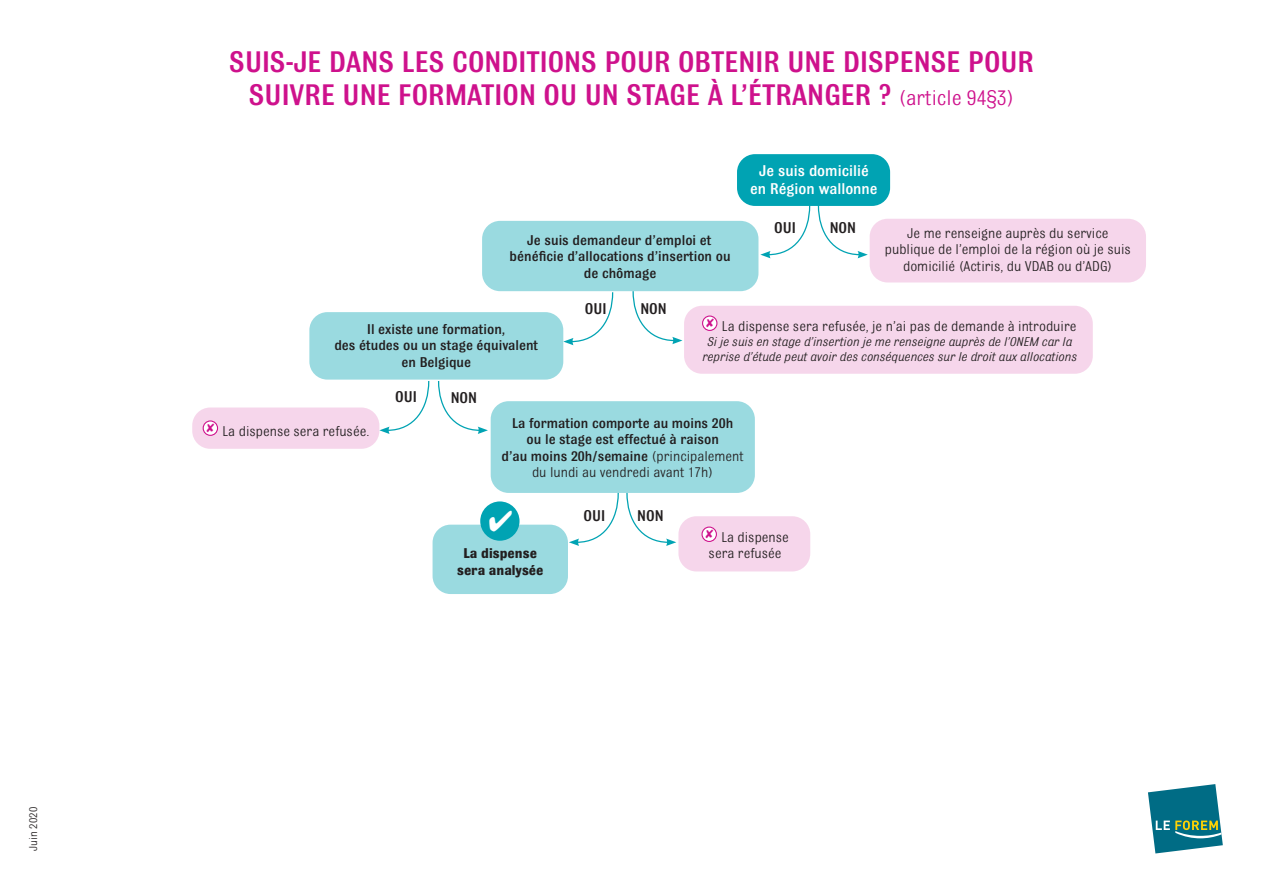
<style>
.page{position:relative;width:1263px;height:893px;background:#fff}
.page>*{position:absolute;margin:0;border:0;box-sizing:border-box;transform-origin:0 0}
.t1{font:500 31.5px/33px "Bulldog";color:#ce118c;text-align:center}
.t2{font:500 16.5px/18px "Bulldog";color:#fff;text-align:center}
.t3{font:500 16.5px "Bulldog";color:#231f20}
.t4{font:500 15px/16.5px "Bulldog";color:#231f20;text-align:center}
.t5{font:15px/16.5px "Bulldog";color:#231f20;text-align:center}
.t6{font:700 15px "Bulldog";color:#231f20}
.t7{font:italic 13.5px/15px "Bulldog";color:#231f20;text-align:center}
.Normal_e{font:12px "Bulldog";color:#231f20}
.s1{font-weight:400;font-size:22.5px}
.s2{font-weight:400}
</style>
<div class="page">
<svg style="left:563px;top:291px;width:51px;height:54px"></svg>
<svg style="left:1148px;top:784px;width:75px;height:70px"></svg>
<div style="left:737px;top:154px;width:153px;height:52px;background:#00a3b3;border-radius:18px"></div>
<div style="left:482px;top:221px;width:276px;height:70px;background:#9adae0;border-radius:18px"></div>
<div style="left:870px;top:219px;width:276px;height:63px;background:#f6d6eb;border-radius:18px"></div>
<div style="left:309px;top:312px;width:254px;height:68px;background:#9adae0;border-radius:18px"></div>
<div style="left:684px;top:306px;width:409px;height:68px;background:#f6d6eb;border-radius:18px"></div>
<svg style="left:702px;top:316px;width:15px;height:14px"></svg>
<div style="left:702px;top:315px;width:15px;height:16px;border:1px solid #ce118c;border-radius:50%"></div>
<div style="left:491px;top:401px;width:264px;height:92px;background:#9adae0;border-radius:18px"></div>
<div style="left:678px;top:516px;width:132px;height:55px;background:#f6d6eb;border-radius:18px"></div>
<svg style="left:702px;top:527px;width:14px;height:14px"></svg>
<div style="left:701px;top:527px;width:16px;height:15px;border:1px solid #ce118c;border-radius:50%"></div>
<div style="left:432px;top:525px;width:136px;height:69px;background:#9adae0;border-radius:18px"></div>
<svg style="left:760px;top:205px;width:51px;height:53px"></svg>
<svg style="left:817px;top:205px;width:51px;height:53px"></svg>
<svg style="left:632px;top:291px;width:50px;height:53px"></svg>
<svg style="left:379px;top:381px;width:51px;height:53px"></svg>
<svg style="left:438px;top:381px;width:50px;height:53px"></svg>
<svg style="left:569px;top:493px;width:50px;height:53px"></svg>
<svg style="left:626px;top:493px;width:50px;height:53px"></svg>
<div style="left:480px;top:501px;width:39px;height:40px;background:#00a3b3;border-radius:50%"></div>
<div style="left:394px;top:387px;width:24px;height:17px;background:#fff"></div>
<div style="left:449px;top:388px;width:30px;height:16px;background:#fff"></div>
<div style="left:584px;top:298px;width:24px;height:17px;background:#fff"></div>
<div style="left:639px;top:299px;width:29px;height:15px;background:#fff"></div>
<div style="left:192px;top:407px;width:187px;height:42px;background:#f6d6eb;border-radius:18px"></div>
<svg style="left:203px;top:421px;width:15px;height:14px"></svg>
<div style="left:203px;top:420px;width:15px;height:16px;border:1px solid #ce118c;border-radius:50%"></div>
<svg style="left:706px;top:318px;width:8px;height:9px"></svg>
<svg style="left:706px;top:529px;width:7px;height:9px"></svg>
<svg style="left:207px;top:423px;width:7px;height:9px"></svg>
<p class="Normal_e" style="left:27px;top:851px;width:45px;rotate:-90deg">Juin 2020</p>
<p class="t1" style="left:229px;top:45px;width:806px">SUIS-JE DANS LES CONDITIONS POUR OBTENIR UNE DISPENSE POUR<br>SUIVRE UNE FORMATION OU UN STAGE À L’ÉTRANGER ? <span class="s1">(article 94§3)</span></p>
<p class="t2" style="left:750px;top:161px;width:129px">Je suis domicilié en Région wallonne</p>
<p class="t3" style="left:774px;top:219px;width:23px">OUI</p>
<p class="t3" style="left:830px;top:219px;width:28px">NON</p>
<p class="t4" style="left:510px;top:231px;width:222px">Je suis demandeur d’emploi et bénéficie d’allocations d’insertion ou de chômage</p>
<p class="t5" style="left:885px;top:225px;width:247px">Je me renseigne auprès du service publique de l’emploi de la région où je suis domicilié (Actiris, du VDAB ou d’ADG)</p>
<p class="t4" style="left:367px;top:321px;width:140px">Il existe une formation,</p>
<p class="t4" style="left:334px;top:337px;width:205px">des études ou un stage équivalent</p>
<p class="t4" style="left:402px;top:354px;width:71px">en Belgique</p>
<p class="t3" style="left:395px;top:388px;width:23px">OUI</p>
<p class="t3" style="left:451px;top:389px;width:28px">NON</p>
<p class="t3" style="left:585px;top:300px;width:23px">OUI</p>
<p class="t3" style="left:640px;top:300px;width:28px">NON</p>
<p class="t5" style="left:722px;top:318px;width:356px">La dispense sera refusée, je n’ai pas de demande à introduire</p>
<p class="t7" style="left:702px;top:334px;width:376px">Si je suis en stage d’insertion je me renseigne auprès de l’ONEM car la reprise d’étude peut avoir des conséquences sur le droit aux allocations</p>
<p class="t5" style="left:222px;top:423px;width:148px">La dispense sera refusée.</p>
<p class="t4" style="left:502px;top:415px;width:244px">La formation comporte au moins 20h<br>ou le stage est effectué à raison<br>d’au moins 20h/semaine <span class="s2">(principalement du lundi au vendredi avant 17h)</span></p>
<p class="t3" style="left:583px;top:508px;width:23px">OUI</p>
<p class="t3" style="left:637px;top:508px;width:28px">NON</p>
<p class="t5" style="left:721px;top:529px;width:69px">La dispense</p>
<p class="t6" style="left:464px;top:546px;width:75px">La dispense</p>
<p class="t5" style="left:709px;top:545px;width:74px">sera refusée</p>
<p class="t6" style="left:457px;top:562px;width:88px">sera analysée</p>
</div>
